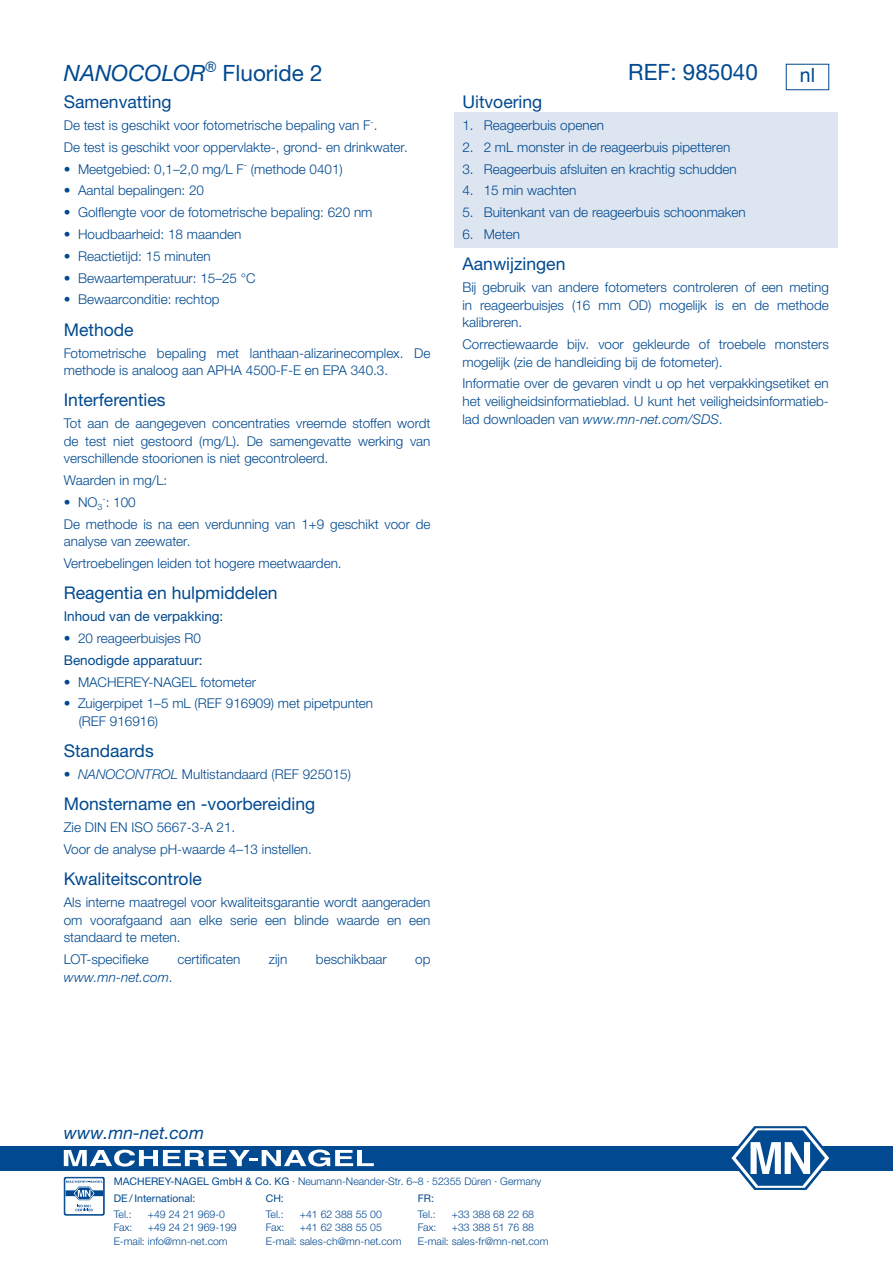
<style>
.page{position:relative;width:893px;height:1263px;background:#fff}
.page>*{position:absolute;margin:0;border:0;box-sizing:border-box;transform-origin:0 0}
.TestNo___Name{font:italic 22.5px "Helvetica Neue LTW1 G";color:#014990}
.TestNo___Name-2{font:22.5px "Helvetica Neue LTW1 G";color:#014990}
.t1{font:19.5px "Helvetica";color:#014990}
.Subhead{font:17.55px "Helvetica Neue LTW1 G";color:#014990}
.t2{font:italic 17.55px "Helvetica Neue LTW1 G";color:#014990}
.Fließtext{font:300 13.5px/17.5px "Helvetica Neue LTW1 G";color:#014990}
.t3{font:13.5px "Helvetica Neue LTW1 G";color:#014990}
.Fließtext-2{font:italic 300 13.5px "Helvetica Neue LTW1 G";color:#014990}
.t4{font:300 10.5px/13.6px "Helvetica Neue LTW1 G";color:#014990}
.t5{font:10.5px/15.8px "Helvetica Neue LTW1 G";color:#014990}
.s1{font-style:normal}
.s2{font-style:italic}
.s3{font-weight:400}
.s4{font-weight:300}
</style>
<div class="page">
<div style="left:0;top:1146px;width:893px;height:24px;background:#014990"></div>
<svg style="left:64px;top:1149px;width:310px;height:17px"></svg>
<svg style="left:728px;top:1126px;width:104px;height:64px"></svg>
<div style="left:64px;top:1177px;width:41px;height:38px;background:#0d5195;border-radius:2px"></div>
<svg style="left:65px;top:1178px;width:39px;height:36px"></svg>
<div style="left:65px;top:1178px;width:39px;height:37px;border:1px solid #014990;border-radius:2px"></div>
<svg style="left:66px;top:1181px;width:37px;height:30px"></svg>
<div style="left:454px;top:112px;width:384px;height:26px;background:#dde5f1"></div>
<div style="left:454px;top:134px;width:384px;height:26px;background:#dde5f1"></div>
<div style="left:454px;top:155px;width:384px;height:27px;background:#dde5f1"></div>
<div style="left:454px;top:177px;width:384px;height:27px;background:#dde5f1"></div>
<div style="left:454px;top:199px;width:384px;height:26px;background:#dde5f1"></div>
<div style="left:454px;top:221px;width:384px;height:26px;background:#dde5f1"></div>
<p class="TestNo___Name" style="left:64px;top:59px;width:260px">NANOCOLOR<sup>®</sup> <span class="s1">Fluoride 2</span></p>
<p class="TestNo___Name-2" style="left:628px;top:58px;width:131px">REF: 985040</p>
<p class="Subhead" style="left:64px;top:91px;width:109px">Samenvatting</p>
<p class="Fließtext" style="left:64px;top:116px;width:315px">De test is geschikt voor fotometrische bepaling van F<sup>-</sup>.</p>
<p class="Fließtext" style="left:64px;top:138px;width:346px">De test is geschikt voor oppervlakte-, grond- en drinkwater.</p>
<p class="Fließtext" style="left:64px;top:160px;width:281px">• Meetgebied: 0,1–2,0 mg/L F<sup>-</sup> (methode 0401)</p>
<p class="Fließtext" style="left:64px;top:182px;width:142px">• Aantal bepalingen: 20</p>
<p class="Fließtext" style="left:64px;top:204px;width:310px">• Golflengte voor de fotometrische bepaling: 620 nm</p>
<p class="Fließtext" style="left:64px;top:225px;width:179px">• Houdbaarheid: 18 maanden</p>
<p class="Fließtext" style="left:64px;top:247px;width:149px">• Reactietijd: 15 minuten</p>
<p class="Fließtext" style="left:64px;top:269px;width:194px">• Bewaartemperatuur: 15–25 °C</p>
<p class="Fließtext" style="left:64px;top:291px;width:157px">• Bewaarconditie: rechtop</p>
<p class="Subhead" style="left:64px;top:319px;width:71px">Methode</p>
<p class="Fließtext" style="left:64px;top:344px;width:368px">Fotometrische bepaling met lanthaan-alizarinecomplex. De methode is analoog aan APHA 4500-F-E en EPA 340.3.</p>
<p class="Subhead" style="left:64px;top:389px;width:103px">Interferenties</p>
<p class="Fließtext" style="left:64px;top:415px;width:368px;text-align:justify">Tot aan de aangegeven concentraties vreemde stoffen wordt de test niet gestoord (mg/L). De samengevatte werking van verschillende stoorionen is niet gecontroleerd.</p>
<p class="Fließtext" style="left:64px;top:471px;width:105px">Waarden in mg/L:</p>
<p class="Fließtext" style="left:64px;top:493px;width:73px">• NO<sub>3</sub><sup>-</sup>: 100</p>
<p class="Fließtext" style="left:64px;top:515px;width:368px">De methode is na een verdunning van 1+9 geschikt voor de analyse van zeewater.</p>
<p class="Fließtext" style="left:64px;top:554px;width:279px">Vertroebelingen leiden tot hogere meetwaarden.</p>
<p class="Subhead" style="left:64px;top:582px;width:215px">Reagentia en hulpmiddelen</p>
<p class="t3" style="left:64px;top:608px;width:161px">Inhoud van de verpakking:</p>
<p class="Fließtext" style="left:64px;top:629px;width:139px">• 20 reageerbuisjes R0</p>
<p class="t3" style="left:64px;top:652px;width:140px">Benodigde apparatuur:</p>
<p class="Fließtext" style="left:64px;top:673px;width:194px">• MACHEREY-NAGEL fotometer</p>
<p class="Fließtext" style="left:79px;top:695px;width:296px;text-indent:-15px">• Zuigerpipet 1–5 mL (REF 916909) met pipetpunten (REF 916916)</p>
<p class="Subhead" style="left:64px;top:740px;width:91px">Standaards</p>
<p class="Fließtext" style="left:64px;top:765px;width:289px">• <span class="s2">NANOCONTROL</span> Multistandaard (REF 925015)</p>
<p class="Subhead" style="left:64px;top:793px;width:253px">Monstername en -voorbereiding</p>
<p class="Fließtext" style="left:64px;top:819px;width:173px">Zie DIN EN ISO 5667-3-A 21.</p>
<p class="Fließtext" style="left:64px;top:840px;width:250px">Voor de analyse pH-waarde 4–13 instellen.</p>
<p class="Subhead" style="left:64px;top:868px;width:140px">Kwaliteitscontrole</p>
<p class="Fließtext" style="left:64px;top:893px;width:368px;text-align:justify">Als interne maatregel voor kwaliteitsgarantie wordt aangeraden om voorafgaand aan elke serie een blinde waarde en een standaard te meten.</p>
<p class="Fließtext" style="left:64px;top:950px;width:86px">LOT-specifieke</p>
<p class="Fließtext" style="left:177px;top:950px;width:64px">certificaten</p>
<p class="Fließtext" style="left:269px;top:950px;width:20px">zijn</p>
<p class="Fließtext" style="left:316px;top:950px;width:72px">beschikbaar</p>
<p class="Fließtext" style="left:415px;top:950px;width:17px">op</p>
<p class="Fließtext-2" style="left:64px;top:969px;width:110px">www.mn-net.com<span class="s1">.</span></p>
<p class="t1" style="left:800px;top:61px;width:17px">nl</p>
<p class="Subhead" style="left:462px;top:91px;width:81px">Uitvoering</p>
<p class="Fließtext" style="left:462px;top:116px;width:143px">1. Reageerbuis openen</p>
<p class="Fließtext" style="left:462px;top:138px;width:269px">2. 2 mL monster in de reageerbuis pipetteren</p>
<p class="Fließtext" style="left:462px;top:160px;width:276px">3. Reageerbuis afsluiten en krachtig schudden</p>
<p class="Fließtext" style="left:462px;top:182px;width:116px">4. 15 min wachten</p>
<p class="Fließtext" style="left:462px;top:204px;width:285px">5. Buitenkant van de reageerbuis schoonmaken</p>
<p class="Fließtext" style="left:462px;top:225px;width:59px">6. Meten</p>
<p class="Subhead" style="left:462px;top:253px;width:104px">Aanwijzingen</p>
<p class="Fließtext" style="left:462px;top:279px;width:368px;text-align:justify">Bij gebruik van andere fotometers controleren of een meting in reageerbuisjes (16 mm OD) mogelijk is en de methode kalibreren.</p>
<p class="Fließtext" style="left:462px;top:335px;width:368px">Correctiewaarde bijv. voor gekleurde of troebele monsters mogelijk (zie de handleiding bij de fotometer).</p>
<p class="Fließtext" style="left:462px;top:375px;width:368px;text-align:justify">Informatie over de gevaren vindt u op het verpakkingsetiket en het veiligheidsinformatieblad. U kunt het veiligheidsinformatieb&shy;lad downloaden van <span class="s2">www.mn-net.com/SDS</span>.</p>
<p class="t2" style="left:64px;top:1121px;width:142px">www.mn-net.com</p>
<p class="t4" style="left:114px;top:1174px;width:429px"><span class="s3">MACHEREY-NAGEL GmbH &amp; Co. KG</span> · Neumann-Neander-Str. 6–8 · 52355 Düren · Germany</p>
<p class="t5" style="left:114px;top:1190px;width:83px">DE / International:<br><span class="s4">Tel.:</span></p>
<p class="t4" style="left:148px;top:1207px;width:79px">+49 24 21 969-0</p>
<p class="t4" style="left:266px;top:1190px;width:20px;line-height:15.8px"><span class="s3">CH:<br></span>Tel.:</p>
<p class="t4" style="left:300px;top:1207px;width:84px">+41 62 388 55 00</p>
<p class="t4" style="left:418px;top:1190px;width:20px;line-height:15.8px"><span class="s3">FR:<br></span>Tel.:</p>
<p class="t4" style="left:452px;top:1207px;width:84px">+33 388 68 22 68</p>
<p class="t4" style="left:114px;top:1221px;width:20px">Fax:</p>
<p class="t4" style="left:114px;top:1221px;width:125px;text-indent:34px">+49 24 21 969-199<br>E-mail: info@mn-net.com</p>
<p class="t4" style="left:266px;top:1221px;width:20px">Fax:</p>
<p class="t4" style="left:266px;top:1221px;width:137px;text-indent:34px">+41 62 388 55 05<br>E-mail: sales-ch@mn-net.com</p>
<p class="t4" style="left:418px;top:1221px;width:20px">Fax:</p>
<p class="t4" style="left:418px;top:1221px;width:132px;text-indent:34px">+33 388 51 76 88<br>E-mail: sales-fr@mn-net.com</p>
</div>
